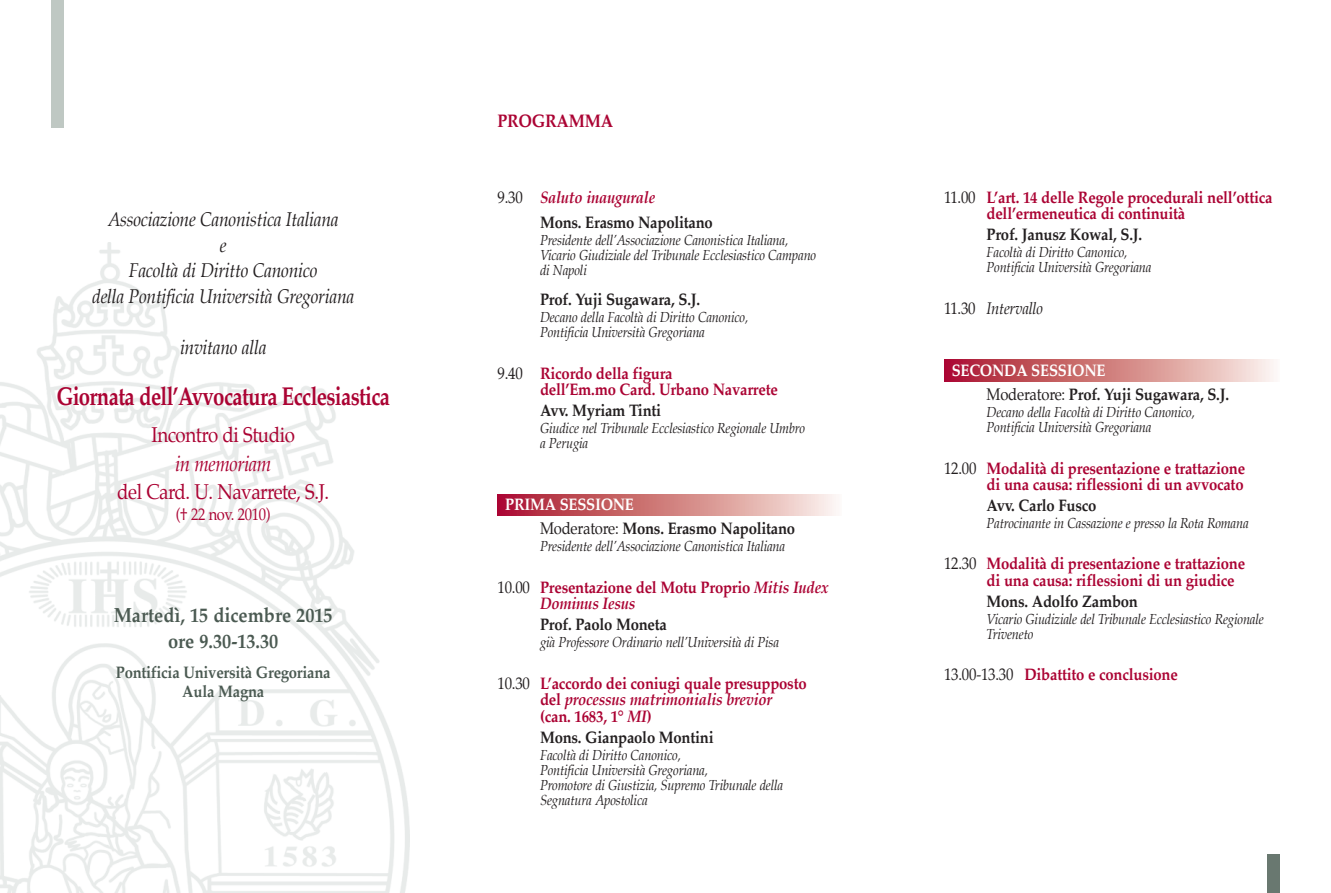
<style>
.page{position:relative;width:1331px;height:893px;background:#fff}
.page>*{position:absolute;margin:0;border:0;box-sizing:border-box;transform-origin:0 0}
.t1{font:700 25.5px "Palatino";letter-spacing:-.03em;color:#ab0333;scale:.8 1}
.t2{font:21px "Palatino";letter-spacing:-.025em;color:#ab0333;scale:.89 1}
.t3{font:italic 21px "Palatino";letter-spacing:-.025em;color:#ab0333;scale:.89 1}
.t4{font:700 20.25px/25.5px "Palatino";color:#4b5a52;text-align:center;scale:.9 1}
.t5{font:italic 19.5px/25.5px "Palatino";letter-spacing:-.015em;color:#231f20;text-align:center;scale:.9 1}
.t6{font:700 18px "Palatino";letter-spacing:-.015em;color:#ab0333;scale:.9 1}
.t7{font:700 16.5px/16.5px "Palatino";letter-spacing:-.015em;color:#ab0333;scale:.9 1}
.t8{font:700 16.5px/24px "Palatino";letter-spacing:-.015em;color:#231f20;scale:.9 1}
.t9{font:700 16.5px/19.5px "Palatino";letter-spacing:-.015em;color:#4b5a52;text-align:center;scale:.9 1}
.t10{font:italic 16.5px "Palatino";letter-spacing:-.015em;color:#231f20;scale:.9 1}
.t11{font:16.5px "Palatino";letter-spacing:-.025em;color:#ab0333;scale:.89 1}
.t12{font:italic 14.25px/15px "Palatino";letter-spacing:-.015em;color:#231f20;scale:.9 1}
.s1{font-weight:400}
.s2{font-style:italic;color:#ab0333}
.s3{font-weight:400;color:#231f20}
.s4{color:#fff}
.s5{font-style:italic}
.s6{font-style:normal}
</style>
<div class="page">
<svg style="left:944px;top:360px;width:330px;height:21px"></svg>
<svg style="left:497px;top:494px;width:339px;height:22px"></svg>
<img style="left:0;top:243px;width:409px;height:650px">
<div style="left:51px;top:0;width:13px;height:128px;background:#bfc8c3"></div>
<div style="left:1267px;top:855px;width:13px;height:38px;background:#697870"></div>
<h3 class="t5" style="left:92px;top:208px;width:293px">Associazione Canonistica Italiana<br>e<br>Facoltà di Diritto Canonico<br>della Pontificia Università Gregoriana</h3>
<h3 class="t5" style="left:180px;top:336px;width:98px">invitano alla</h3>
<h1 class="t1" style="left:56px;top:384px;width:419px">Giornata dell’Avvocatura ecclesiastica</h1>
<h2 class="t2" style="left:152px;top:425px;width:163px">Incontro di Studio</h2>
<h2 class="t3" style="left:175px;top:453px;width:109px">in memoriam</h2>
<h2 class="t2" style="left:117px;top:482px;width:240px">del Card. U. Navarrete, S.J.</h2>
<p class="t11" style="left:176px;top:507px;width:108px">(† 22 nov. 2010)</p>
<h3 class="t4" style="left:114px;top:604px;width:245px">Martedì, 15 dicembre 2015 ore 9.30-13.30</h3>
<p class="t9" style="left:116px;top:664px;width:240px">Pontificia Università Gregoriana<br>Aula Magna</p>
<p class="t6" style="left:497px;top:113px;width:130px">PROGRAMMA</p>
<p class="t8" style="left:540px;top:186px;width:193px;line-height:25px;text-indent:-43px"><span class="s1">9.30</span> <span class="s2">Saluto inaugurale<br></span>Mons. erasmo napolitano</p>
<p class="t12" style="left:540px;top:234px;width:308px">Presidente dell’Associazione Canonistica Italiana,<br>Vicario Giudiziale del Tribunale Ecclesiastico Campano di Napoli</p>
<p class="t8" style="left:540px;top:288px;width:179px">Prof. Yuji Sugawara, S.J.</p>
<p class="t12" style="left:540px;top:311px;width:233px">Decano della Facoltà di Diritto Canonico,<br>Pontificia Università Gregoriana</p>
<p class="t7" style="left:540px;top:366px;width:266px;text-indent:-43px"><span class="s3">9.40</span> Ricordo della figura<br>dell’em.mo Card. Urbano navarrete</p>
<p class="t8" style="left:540px;top:399px;width:136px">Avv. Myriam Tinti</p>
<p class="t12" style="left:540px;top:422px;width:296px">Giudice nel Tribunale Ecclesiastico Regionale Umbro a Perugia</p>
<p class="t8" style="left:540px;top:494px;width:285px;text-indent:-35px"><span class="s4">PRIMA SeSSIOne<br></span><span class="s1">Moderatore:</span> Mons. erasmo napolitano</p>
<p class="t12" style="left:540px;top:540px;width:274px">Presidente dell’Associazione Canonistica Italiana</p>
<p class="t7" style="left:540px;top:580px;width:322px;text-indent:-43px"><span class="s3">10.00</span> Presentazione del Motu Proprio <span class="s5">Mitis Iudex<br>Dominus Iesus</span></p>
<p class="t8" style="left:540px;top:614px;width:142px">Prof. Paolo Moneta</p>
<p class="t12" style="left:540px;top:636px;width:267px">già Professore Ordinario nell’Università di Pisa</p>
<p class="t7" style="left:540px;top:676px;width:298px;text-indent:-43px"><span class="s3">10.30</span> L’accordo dei coniugi quale presupposto del <span class="s5">processus matrimonialis brevior </span>(can. 1683, 1° <span class="s5">MI</span>)</p>
<p class="t8" style="left:540px;top:726px;width:194px">Mons. Gianpaolo Montini</p>
<p class="t12" style="left:540px;top:748px;width:272px">Facoltà di Diritto Canonico,<br>Pontificia Università Gregoriana,<br>Promotore di Giustizia, Supremo Tribunale della Segnatura Apostolica</p>
<p class="t7" style="left:986px;top:190px;width:319px;text-indent:-43px"><span class="s3">11.00</span> L’art. 14 delle Regole procedurali nell’ottica dell’ermeneutica di continuità</p>
<p class="t8" style="left:986px;top:224px;width:174px">Prof. Janusz Kowal, S.J.</p>
<p class="t12" style="left:986px;top:246px;width:185px">Facoltà di Diritto Canonico,<br>Pontificia Università Gregoriana</p>
<p class="t10" style="left:944px;top:300px;width:112px"><span class="s6">11.30</span> Intervallo</p>
<p class="t8" style="left:986px;top:359px;width:271px;text-indent:-35px"><span class="s4">SeCOnDA SeSSIOne<br></span><span class="s1">Moderatore:</span> Prof. Yuji Sugawara, S.J.</p>
<p class="t12" style="left:986px;top:406px;width:233px">Decano della Facoltà di Diritto Canonico,<br>Pontificia Università Gregoriana</p>
<p class="t7" style="left:944px;top:461px;width:336px;text-align:right"><span class="s3">12.00</span> Modalità di presentazione e trattazione di una causa: riflessioni di un avvocato</p>
<p class="t8" style="left:986px;top:494px;width:124px">Avv. Carlo Fusco</p>
<p class="t12" style="left:986px;top:517px;width:293px">Patrocinante in Cassazione e presso la Rota Romana</p>
<p class="t7" style="left:986px;top:557px;width:289px;text-indent:-43px"><span class="s3">12.30</span> Modalità di presentazione e trattazione di una causa: riflessioni di un giudice</p>
<p class="t8" style="left:986px;top:590px;width:170px">Mons. Adolfo Zambon</p>
<p class="t12" style="left:986px;top:612px;width:310px">Vicario Giudiziale del Tribunale Ecclesiastico Regionale<br>Triveneto</p>
<p class="t7" style="left:944px;top:668px;width:261px"><span class="s3">13.00-13.30</span> Dibattito e conclusione</p>
</div>
